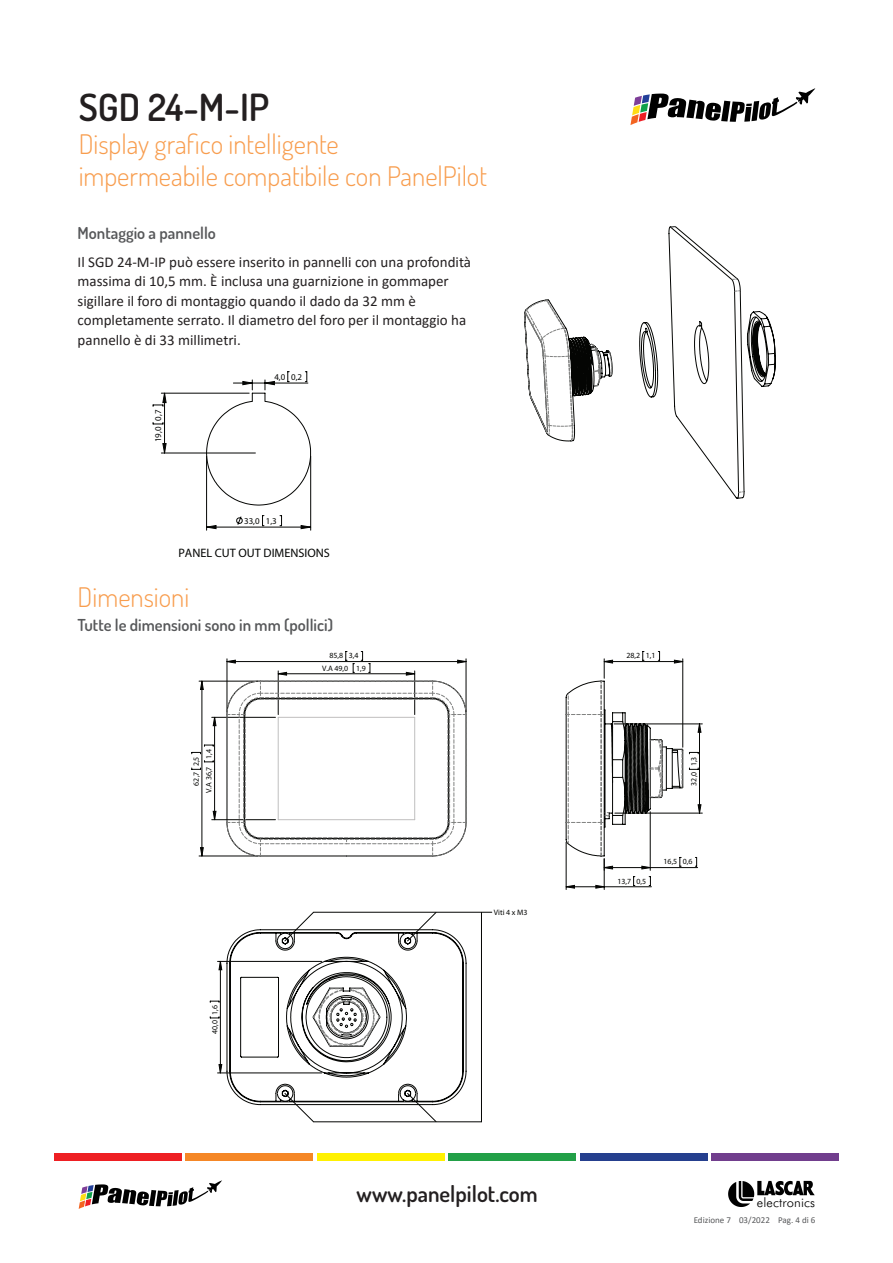
<style>
.page{position:relative;width:893px;height:1263px;background:#fff}
.page>*{position:absolute;margin:0;border:0;box-sizing:border-box;transform-origin:0 0}
.t1{font:600 37.5px "Dosis";color:#231f20}
.t2{font:300 27px/32.4px "Dosis";color:#f89d4e}
.t3{font:600 22.5px "Dosis";color:#231f20}
.t4{font:600 16.5px "Dosis";color:#57585a}
.t5{font:15px/19.5px "Calibri";color:#231f20}
.t6{font:300 12.9px "Futura BT";letter-spacing:.01em;color:#000}
.t7{font:700 12.3px "Calibri";color:#040503}
.t8{font:9px "Calibri";color:#57585a}
.t9{font:8.85px "Arial";color:#040503}
.t10{font:7.8px "Arial";color:#040503}
</style>
<div class="page">
<div style="left:54px;top:1153px;width:128px;height:8px;background:#ee1f23"></div>
<div style="left:448px;top:1153px;width:128px;height:8px;background:#22a048"></div>
<div style="left:185px;top:1153px;width:128px;height:8px;background:#f58726"></div>
<div style="left:580px;top:1153px;width:128px;height:8px;background:#253f8e"></div>
<div style="left:317px;top:1153px;width:128px;height:8px;background:#fff101"></div>
<div style="left:711px;top:1153px;width:128px;height:8px;background:#713e8d"></div>
<svg style="left:728px;top:1181px;width:87px;height:26px"></svg>
<svg style="left:79px;top:1180px;width:143px;height:29px"></svg>
<svg style="left:630px;top:88px;width:185px;height:37px"></svg>
<hr style="left:212px;top:717px;width:63px;height:1px;background:#040503">
<hr style="left:212px;top:819px;width:63px;height:1px;background:#040503">
<hr style="left:199px;top:856px;width:59px;height:1px;background:#040503">
<hr style="left:199px;top:681px;width:59px;height:1px;background:#040503">
<hr style="left:614px;top:724px;width:88px;height:1px;background:#040503">
<hr style="left:615px;top:813px;width:87px;height:1px;background:#040503">
<svg style="left:210px;top:1017px;width:9px;height:2px"></svg>
<hr style="left:218px;top:961px;width:104px;height:1px;background:#040503">
<hr style="left:218px;top:1073px;width:104px;height:1px;background:#040503">
<svg style="left:192px;top:680px;width:25px;height:176px"></svg>
<svg style="left:219px;top:724px;width:482px;height:349px"></svg>
<svg style="left:226px;top:651px;width:241px;height:206px"></svg>
<svg style="left:565px;top:651px;width:118px;height:219px"></svg>
<hr style="left:313px;top:912px;width:179px;height:1px;background:#040503">
<hr style="left:313px;top:1121px;width:168px;height:1px;background:#040503">
<hr style="left:481px;top:912px;width:1px;height:210px;background:#040503">
<svg style="left:226px;top:912px;width:241px;height:210px"></svg>
<hr style="left:206px;top:456px;width:1px;height:74px;background:#040503">
<hr style="left:310px;top:456px;width:1px;height:74px;background:#040503">
<svg style="left:153px;top:371px;width:158px;height:158px"></svg>
<svg style="left:544px;top:226px;width:232px;height:273px"></svg>
<svg style="left:608px;top:350px;width:4px;height:27px"></svg>
<svg style="left:590px;top:344px;width:10px;height:42px"></svg>
<svg style="left:734px;top:290px;width:7px;height:2px"></svg>
<svg style="left:738px;top:491px;width:6px;height:2px"></svg>
<svg style="left:524px;top:300px;width:50px;height:141px"></svg>
<h1 class="t1" style="left:79px;top:83px;width:192px">SGD 24-M-IP</h1>
<h2 class="t2" style="left:79px;top:127px;width:410px">Display grafico intelligente<br>impermeabile compatibile con PanelPilot</h2>
<p class="t4" style="left:78px;top:222px;width:140px">Montaggio a pannello</p>
<p class="t5" style="left:78px;top:251px;width:395px">Il SGD 24-M-IP può essere inserito in pannelli con una profondità massima di 10,5 mm. È inclusa una guarnizione in gommaper sigillare il foro di montaggio quando il dado da 32 mm è completamente serrato. Il diametro del foro per il montaggio ha pannello è di 33 millimetri.</p>
<p class="t9" style="left:153px;top:442px;width:34px;rotate:-90deg">19,0 0,7</p>
<p class="t9" style="left:274px;top:371px;width:29px">4,0 0,2</p>
<p class="t9" style="left:244px;top:515px;width:34px">33,0 1,3</p>
<p class="t7" style="left:178px;top:545px;width:153px">PANEL CUT OUT DIMENSIONS</p>
<h2 class="t2" style="left:78px;top:580px;width:113px">Dimensioni</h2>
<p class="t4" style="left:78px;top:614px;width:257px">Tutte le dimensioni sono in mm (pollici)</p>
<p class="t10" style="left:329px;top:651px;width:30px">85,8 3,4</p>
<p class="t10" style="left:204px;top:793px;width:45px;rotate:-90deg">V.A 36,7 1,4</p>
<p class="t10" style="left:191px;top:785px;width:30px;rotate:-90deg">62,7 2,5</p>
<p class="t10" style="left:210px;top:1034px;width:30px;rotate:-90deg">40,0 1,6</p>
<p class="t10" style="left:322px;top:663px;width:45px">V.A 49,0 1,9</p>
<p class="t10" style="left:494px;top:907px;width:35px">Viti 4 x M3</p>
<p class="t10" style="left:626px;top:651px;width:30px">28,2 1,1</p>
<p class="t10" style="left:689px;top:785px;width:30px;rotate:-90deg">32,0 1,3</p>
<p class="t10" style="left:617px;top:876px;width:30px">13,7 0,5</p>
<p class="t10" style="left:664px;top:857px;width:30px">16,5 0,6</p>
<h3 class="t3" style="left:357px;top:1179px;width:183px">www.panelpilot.com</h3>
<p class="t6" style="left:757px;top:1194px;width:60px">electronics</p>
<p class="t8" style="left:694px;top:1213px;width:123px">Edizione 7 03/2022 Pag. 4 di 6</p>
</div>
